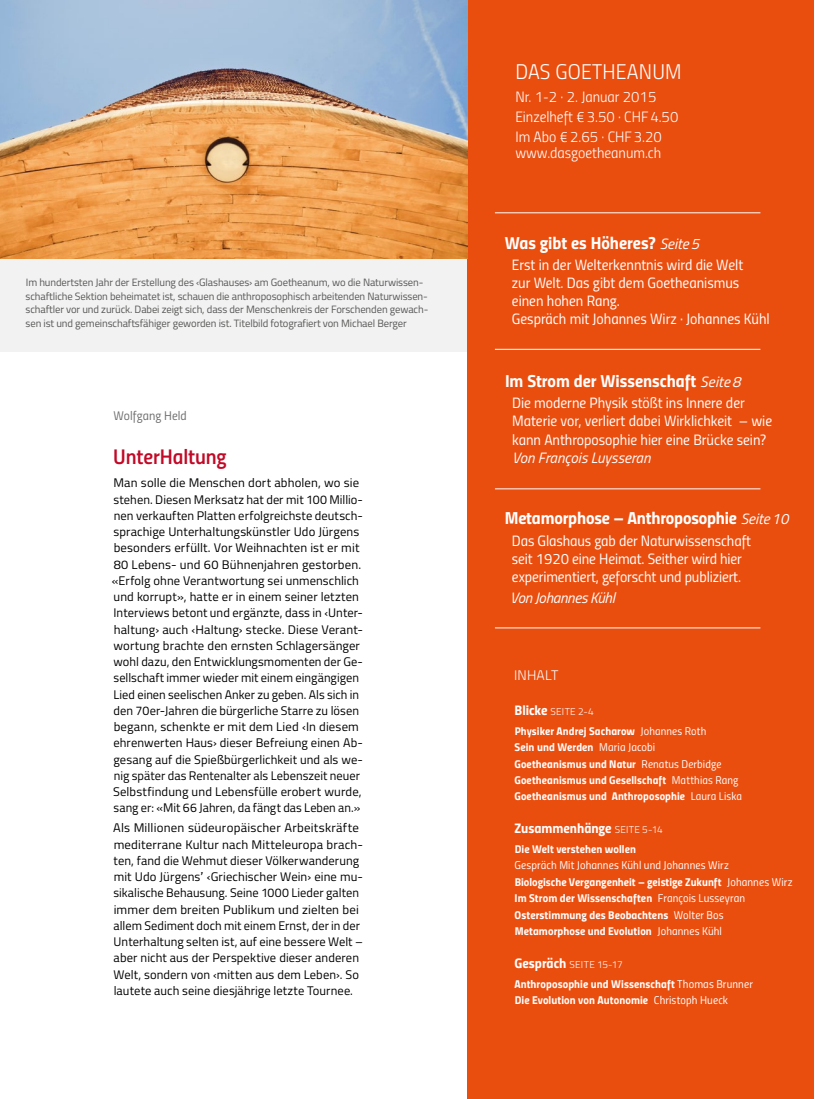
<style>
.page{position:relative;width:815px;height:1099px;background:#fff}
.page>*{position:absolute;margin:0;border:0;box-sizing:border-box;transform-origin:0 0}
.t1{font:21.25px "Titillium Light Upright";letter-spacing:.01em;color:#fff}
.t2{font:21.25px "Titillium Semibold Upright";letter-spacing:-.005em;color:#c10a27}
.t3{font:17.5px "Titillium Bold Upright";color:#fff}
.t4{font:15px/18px "Titillium Regular Upright";color:#fff}
.t5{font:15px/19.8px "Titillium Light Upright";color:#fff}
.t6{font:italic 15px "Titillium";letter-spacing:-.015em;color:#fff}
.t7{font:13.88px "Titillium Bold Upright";color:#fff}
.t8{font:300 13.88px "Titillium";letter-spacing:.005em;color:#fff}
.t9{font:12.62px "Titillium Regular Upright";letter-spacing:.005em;color:#706f6f}
.t10{font:12.5px/16.2px "Titillium";letter-spacing:.005em;color:#000}
.t11{font:11.38px/16.4px "Titillium Bold Upright";letter-spacing:.01em;color:#fff}
.t12{font:11.38px "Titillium Regular Upright";letter-spacing:.01em;color:#fff}
.t13{font:11.25px/16.2px "Titillium Bold Upright";letter-spacing:.01em;color:#fff}
.t14{font:10.62px/13.8px "Titillium";letter-spacing:-.01em;color:#575756}
.t15{font:300 10px "Titillium";letter-spacing:.02em;color:#fff}
.s1{font-family:"Tisa Pro"}
.s2{font-family:"Titillium";font-style:italic;font-size:15px}
.s3{font-family:"Titillium Bold Upright";font-weight:400;font-size:13.88px}
.s4{font-family:"Titillium Regular Upright"}
.s5{font-family:"Titillium";font-weight:300;font-size:10px}
</style>
<div class="page">
<div style="left:0;top:243px;width:468px;height:109px;background:#f2f2f2"></div>
<div style="left:468px;top:1px;width:346px;height:1097px;background:#e94e0f"></div>
<hr style="left:495px;top:627px;width:265px;height:1px;background:#fff">
<hr style="left:495px;top:349px;width:265px;height:1px;background:#fff">
<hr style="left:495px;top:488px;width:265px;height:1px;background:#fff">
<hr style="left:495px;top:212px;width:265px;height:1px;background:#fff">
<img style="left:0;top:1px;width:468px;height:258px">
<p class="t14" style="left:26px;top:275px;width:404px">Im hundertsten Jahr der Erstellung des ‹Glashauses› am Goetheanum, wo die Naturwissen&shy;schaftliche Sektion beheimatet ist, schauen die anthroposophisch arbeitenden Naturwissen&shy;schaftler vor und zurück. Dabei zeigt sich, dass der Menschenkreis der Forschenden gewach&shy;sen ist und gemeinschaftsfähiger geworden ist. Titelbild fotografiert von Michael Berger</p>
<p class="t9" style="left:114px;top:406px;width:75px">Wolfgang Held</p>
<h1 class="t2" style="left:113px;top:440px;width:115px">UnterHaltung</h1>
<p class="t10" style="left:112px;top:474px;width:253px">Man solle die Menschen dort abholen, wo sie stehen. Diesen Merksatz hat der mit 100 Millio&shy;nen verkauften Platten erfolgreichste deutsch&shy;sprachige Unterhaltungskünstler Udo Jürgens besonders erfüllt. Vor Weihnachten ist er mit 80 Lebens- und 60 Bühnenjahren gestorben. «Erfolg ohne Verantwortung sei unmenschlich und korrupt», hatte er in einem seiner letzten Interviews betont und ergänzte, dass in ‹Unter&shy;haltung› auch ‹Haltung› stecke. Diese Verant&shy;wortung brachte den ernsten Schlagersänger wohl dazu, den Entwicklungsmomenten der Ge&shy;sellschaft immer wieder mit einem eingängigen Lied einen seelischen Anker zu geben. Als sich in den 70er-Jahren die bürgerliche Starre zu lösen begann, schenkte er mit dem Lied ‹In diesem ehrenwerten Haus› dieser Befreiung einen Ab&shy;gesang auf die Spießbürgerlichkeit und als we&shy;nig später das Rentenalter als Lebenszeit neuer Selbstfindung und Lebensfülle erobert wurde, sang er: «Mit 66 Jahren, da fängt das Leben an.»</p>
<p class="t10" style="left:113px;top:819px;width:252px">Als Millionen südeuropäischer Arbeitskräfte mediterrane Kultur nach Mitteleuropa brach&shy;ten, fand die Wehmut dieser Völkerwanderung mit Udo Jürgens<span class="s1">ʼ</span> ‹Griechischer Wein› eine mu&shy;sikalische Behausung. Seine 1000 Lieder galten immer dem breiten Publikum und zielten bei allem Sediment doch mit einem Ernst, der in der Unterhaltung selten ist, auf eine bessere Welt – aber nicht aus der Perspektive dieser anderen Welt, sondern von ‹mitten aus dem Leben›. So lautete auch seine diesjährige letzte Tournee.</p>
<h1 class="t1" style="left:515px;top:56px;width:168px">DAS GOETHEANUM</h1>
<p class="t5" style="left:515px;top:86px;width:165px">Nr. 1-2 · 2. Januar 2015<br>Einzelheft €3.50 · CHF4.50<br>Im Abo €2.65 · CHF3.20</p>
<p class="t5" style="left:515px;top:142px;width:148px">www.dasgoetheanum.ch</p>
<h2 class="t3" style="left:505px;top:229px;width:196px">Was gibt es Höheres? <span class="s2">Seite5</span></h2>
<p class="t4" style="left:512px;top:255px;width:259px">Erst in der Welterkenntnis wird die Welt<br>zur Welt. Das gibt dem Goetheanismus einen hohen Rang.<br>Gespräch mit Johannes Wirz · Johannes Kühl</p>
<h2 class="t3" style="left:505px;top:367px;width:237px">Im Strom der Wissenschaft <span class="s2">Seite 8</span></h2>
<p class="t4" style="left:512px;top:393px;width:262px">Die moderne Physik stößt ins Innere der<br>Materie vor, verliert dabei Wirklichkeit – wie kann Anthroposophie hier eine Brücke sein?</p>
<p class="t6" style="left:512px;top:446px;width:140px">Von François Luysseran</p>
<h2 class="t3" style="left:505px;top:504px;width:285px">Metamorphose – Anthroposophie <span class="s2">Seite10</span></h2>
<p class="t4" style="left:512px;top:531px;width:241px">Das Glashaus gab der Naturwissenschaft seit 1920 eine Heimat. Seither wird hier experimentiert, geforscht und publiziert.</p>
<p class="t6" style="left:510px;top:587px;width:106px">Von Johannes Kühl</p>
<p class="t8" style="left:514px;top:665px;width:46px">INHALT</p>
<p class="t15" style="left:514px;top:704px;width:81px"><span class="s3">Blicke</span> SEITE 2-4</p>
<p class="t13" style="left:515px;top:722px;width:193px">Physiker Andrej Sacharow <span class="s4">Johannes Roth</span></p>
<p class="t11" style="left:515px;top:738px;width:142px">Sein und Werden <span class="s4">Maria Jacobi</span></p>
<p class="t13" style="left:514px;top:755px;width:229px">Goetheanismus und Natur <span class="s4">Renatus Derbidge<br></span>Goetheanismus und Gesellschaft <span class="s4">Matthias Rang<br></span>Goetheanismus und Anthroposophie <span class="s4">Laura Liska</span></p>
<p class="t7" style="left:514px;top:817px;width:150px">Zusammenhänge <span class="s5">SEITE 5-14</span></p>
<p class="t11" style="left:515px;top:840px;width:123px">Die Welt verstehen wollen</p>
<p class="t12" style="left:514px;top:857px;width:216px">Gespräch Mit Johannes Kühl und Johannes Wirz</p>
<p class="t11" style="left:515px;top:873px;width:279px">Biologische Vergangenheit – geistige Zukunft <span class="s4">Johannes Wirz </span>Im Strom der Wissenschaften <span class="s4">François Lusseyran </span>Osterstimmung des Beobachtens <span class="s4">Wolter Bos </span>Metamorphose und Evolution <span class="s4">Johannes Kühl</span></p>
<p class="t15" style="left:514px;top:957px;width:110px"><span class="s3">Gespräch</span> SEITE 15-17</p>
<p class="t11" style="left:514px;top:975px;width:240px">Anthroposophie und Wissenschaft <span class="s4">Thomas Brunner<br></span>Die Evolution von Autonomie <span class="s4">Christoph Hueck</span></p>
</div>
